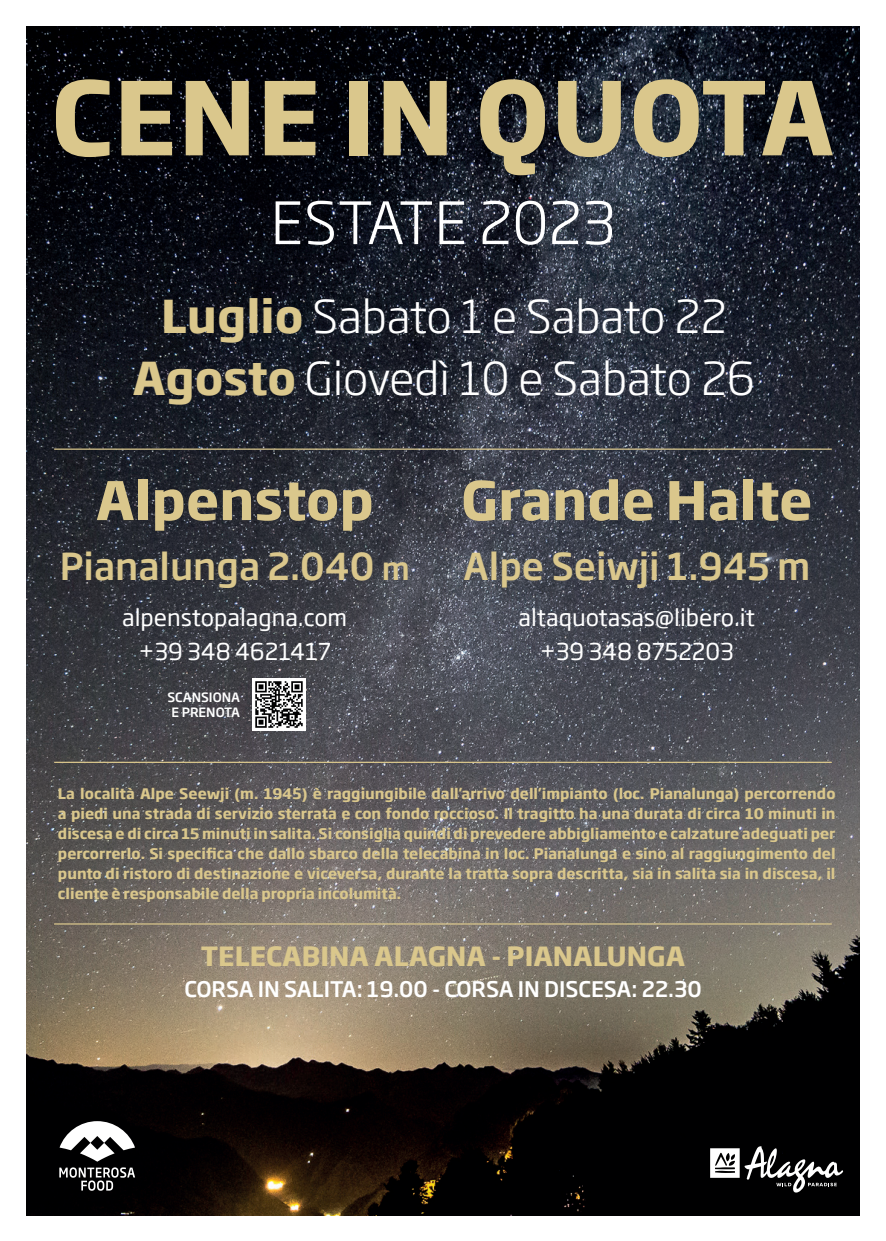
<style>
.page{position:relative;width:886px;height:1241px;background:#fff}
.page>*{position:absolute;margin:0;border:0;box-sizing:border-box;transform-origin:0 0}
.t1{font:700 100.06px "Soho Gothic Pro";letter-spacing:.015em;color:#dac78c}
.t2{font:300 57.5px "Soho Gothic Pro";color:#fff}
.t3{font:700 52.44px "Soho Gothic Pro";color:#dac78c}
.t4{font:300 44.81px/61.7px "Soho Gothic Pro";color:#fff;text-align:center}
.t5{font:500 36.62px "Soho Gothic Pro";color:#dac78c}
.t6{font:700 26.19px "Soho Gothic Pro";color:#dac78c}
.t7{font:23px/34.6px "Soho Gothic Pro";color:#fff;text-align:center}
.t8{font:500 21.25px "Soho Gothic Pro";color:#fff}
.t9{font:700 14.38px/20px "Soho Gothic Pro";color:#dac78c;text-align:justify}
.t10{font:500 12.69px/15.2px "Soho Gothic Pro";color:#fff;text-align:center}
.s1{font-weight:700;color:#dac78c}
.s2{font-size:30.88px}
</style>
<div class="page">
<img style="left:27px;top:27px;width:832px;height:1187px">
<hr style="left:54px;top:448px;width:778px;height:1px;background:#dac78c">
<hr style="left:54px;top:761px;width:778px;height:1px;background:#dac78c">
<hr style="left:54px;top:923px;width:778px;height:1px;background:#dac78c">
<svg style="left:710px;top:1145px;width:133px;height:47px"></svg>
<svg style="left:60px;top:1120px;width:75px;height:41px"></svg>
<svg style="left:59px;top:1167px;width:76px;height:23px"></svg>
<img style="left:253px;top:678px;width:52px;height:52px">
<h1 class="t1" style="left:51px;top:39px;width:785px">CENE IN QUOTA</h1>
<h2 class="t2" style="left:271px;top:178px;width:346px">ESTATE 2023</h2>
<h3 class="t4" style="left:133px;top:283px;width:624px"><span class="s1">Luglio</span> Sabato 1 e Sabato 22<br><span class="s1">Agosto</span> Giovedì 10 e Sabato 26</h3>
<h3 class="t3" style="left:96px;top:459px;width:280px">Alpenstop</h3>
<h3 class="t5" style="left:60px;top:537px;width:351px">Pianalunga 2.040 <span class="s2">m</span></h3>
<h3 class="t7" style="left:122px;top:598px;width:227px">alpenstopalagna.com +39 348 4621417</h3>
<p class="t10" style="left:167px;top:688px;width:74px">SCANSIONA<br>E PRENOTA</p>
<h3 class="t3" style="left:461px;top:459px;width:353px">Grande Halte</h3>
<h3 class="t5" style="left:463px;top:537px;width:349px">Alpe Seiwji 1.945 m</h3>
<h3 class="t7" style="left:518px;top:598px;width:238px">altaquotasas@libero.it +39 348 8752203</h3>
<p class="t9" style="left:58px;top:782px;width:779px">La località Alpe Seewji (m. 1945) è raggiungibile dall’arrivo dell’impianto (loc. Pianalunga) percorrendo a piedi una strada di servizio sterrata e con fondo roccioso. Il tragitto ha una durata di circa 10 minuti in discesa e di circa 15 minuti in salita. Si consiglia quindi di prevedere abbigliamento e calzature adeguati per percorrerlo. Si specifica che dallo sbarco della telecabina in loc. Pianalunga e sino al raggiungimento del punto di ristoro di destinazione e viceversa, durante la tratta sopra descritta, sia in salita sia in discesa, il cliente è responsabile della propria incolumità.</p>
<h3 class="t6" style="left:201px;top:934px;width:486px">TELECABINA ALAGNA - PIANALUNGA</h3>
<h3 class="t8" style="left:184px;top:972px;width:519px">CORSA IN SALITA: 19.00 - CORSA IN DISCESA: 22.30</h3>
</div>
